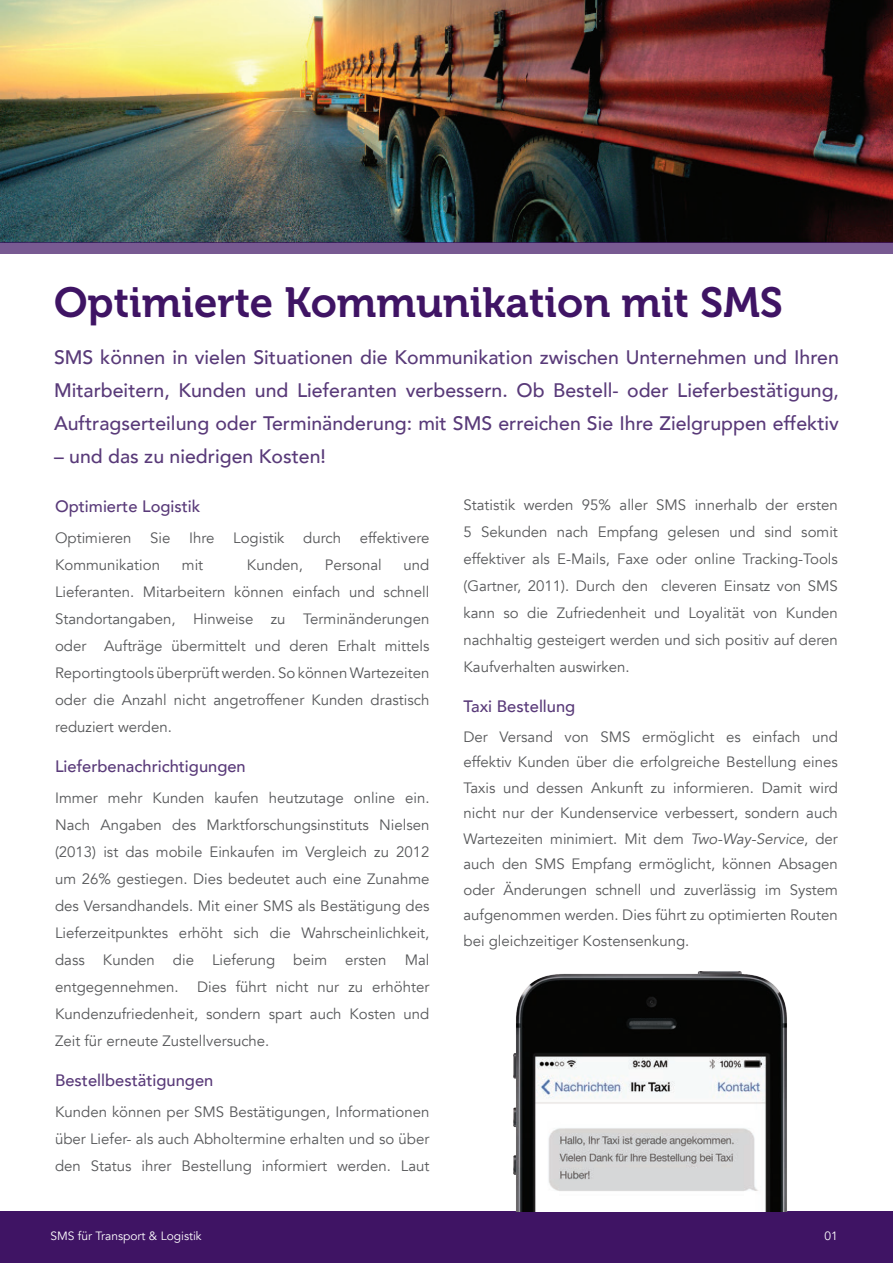
<style>
.page{position:relative;width:893px;height:1263px;background:#fff}
.page>*{position:absolute;margin:0;border:0;box-sizing:border-box;transform-origin:0 0}
.t1{font:42px "Museo 700";color:#3f1464}
.t2{font:500 19.5px/33px "Avenir";color:#593a79;text-align:justify}
.t3{font:500 16.5px "Avenir";color:#593a79}
.t4{font:15px/27px "Avenir";color:#57585a;text-align:justify}
.t5{font:12px "Avenir";color:#fff}
.s1{font-style:italic}
</style>
<div class="page">
<div style="left:0;top:1212px;width:893px;height:51px;background:#3f1464"></div>
<img style="left:467px;top:972px;width:334px;height:240px">
<img style="left:0;top:0;width:893px;height:242px">
<div style="left:0;top:242px;width:893px;height:12px;background:#785a92"></div>
<h1 class="t1" style="left:54px;top:280px;width:730px">Optimierte Kommunikation mit SMS</h1>
<p class="t2" style="left:54px;top:339px;width:786px">SMS können in vielen Situationen die Kommunikation zwischen Unternehmen und Ihren Mitarbeitern, Kunden und Lieferanten verbessern. Ob Bestell- oder Lieferbestätigung, Auftragserteilung oder Terminänderung: mit SMS erreichen Sie Ihre Zielgruppen effektiv</p>
<h2 class="t2" style="left:54px;top:438px;width:273px">– und das zu niedrigen Kosten!</h2>
<p class="t3" style="left:55px;top:492px;width:147px">Optimierte Logistik</p>
<p class="t4" style="left:55px;top:525px;width:376px">Optimieren Sie Ihre Logistik durch effektivere<br>Kommunikation</p>
<p class="t4" style="left:463px;top:492px;width:376px">Statistik werden 95% aller SMS innerhalb der ersten 5 Sekunden nach Empfang gelesen und sind somit effektiver als E-Mails, Faxe oder online Tracking-Tools (Gartner, 2011). Durch den cleveren Einsatz von SMS kann so die Zufriedenheit und Loyalität von Kunden nachhaltig gesteigert werden und sich positiv auf deren Kaufverhalten auswirken.</p>
<p class="t3" style="left:463px;top:692px;width:113px">Taxi Bestellung</p>
<p class="t4" style="left:463px;top:724px;width:376px;line-height:25.5px">Der Versand von SMS ermöglicht es einfach und effektiv Kunden über die erfolgreiche Bestellung eines Taxis und dessen Ankunft zu informieren. Damit wird nicht nur der Kundenservice verbessert, sondern auch Wartezeiten minimiert. Mit dem <span class="s1">Two-Way-Service</span>, der auch den SMS Empfang ermöglicht, können Absagen oder Änderungen schnell und zuverlässig im System aufgenommen werden. Dies führt zu optimierten Routen bei gleichzeitiger Kostensenkung.</p>
<p class="t4" style="left:55px;top:552px;width:376px;text-indent:349px">und Lieferanten. Mitarbeitern können einfach und schnell Standortangaben, Hinweise zu Terminänderungen oder Aufträge übermittelt und deren Erhalt mittels Reportingtools überprüft werden. So können Wartezeiten oder die Anzahl nicht angetroffener Kunden drastisch reduziert werden.</p>
<p class="t3" style="left:55px;top:752px;width:192px">Lieferbenachrichtigungen</p>
<p class="t4" style="left:55px;top:785px;width:376px">Immer mehr Kunden kaufen heutzutage online ein.<br>Nach Angaben des Marktforschungsinstituts Nielsen (2013) ist das mobile Einkaufen im Vergleich zu 2012 um 26% gestiegen. Dies bedeutet auch eine Zunahme des Versandhandels. Mit einer SMS als Bestätigung des Lieferzeitpunktes erhöht sich die Wahrscheinlichkeit, dass Kunden die Lieferung beim ersten Mal entgegennehmen. Dies führt nicht nur zu erhöhter Kundenzufriedenheit, sondern spart auch Kosten und Zeit für erneute Zustellversuche.</p>
<p class="t3" style="left:55px;top:1066px;width:160px">Bestellbestätigungen</p>
<p class="t4" style="left:55px;top:1099px;width:376px">Kunden können per SMS Bestätigungen, Informationen über Liefer- als auch Abholtermine erhalten und so über den Status ihrer Bestellung informiert werden. Laut</p>
<p class="t4" style="left:182px;top:552px;width:23px">mit</p>
<p class="t4" style="left:247px;top:552px;width:58px">Kunden,</p>
<p class="t4" style="left:325px;top:552px;width:58px">Personal</p>
<p class="t5" style="left:50px;top:1229px;width:153px">SMS für Transport &amp; Logistik</p>
<p class="t5" style="left:824px;top:1229px;width:15px">01</p>
</div>
